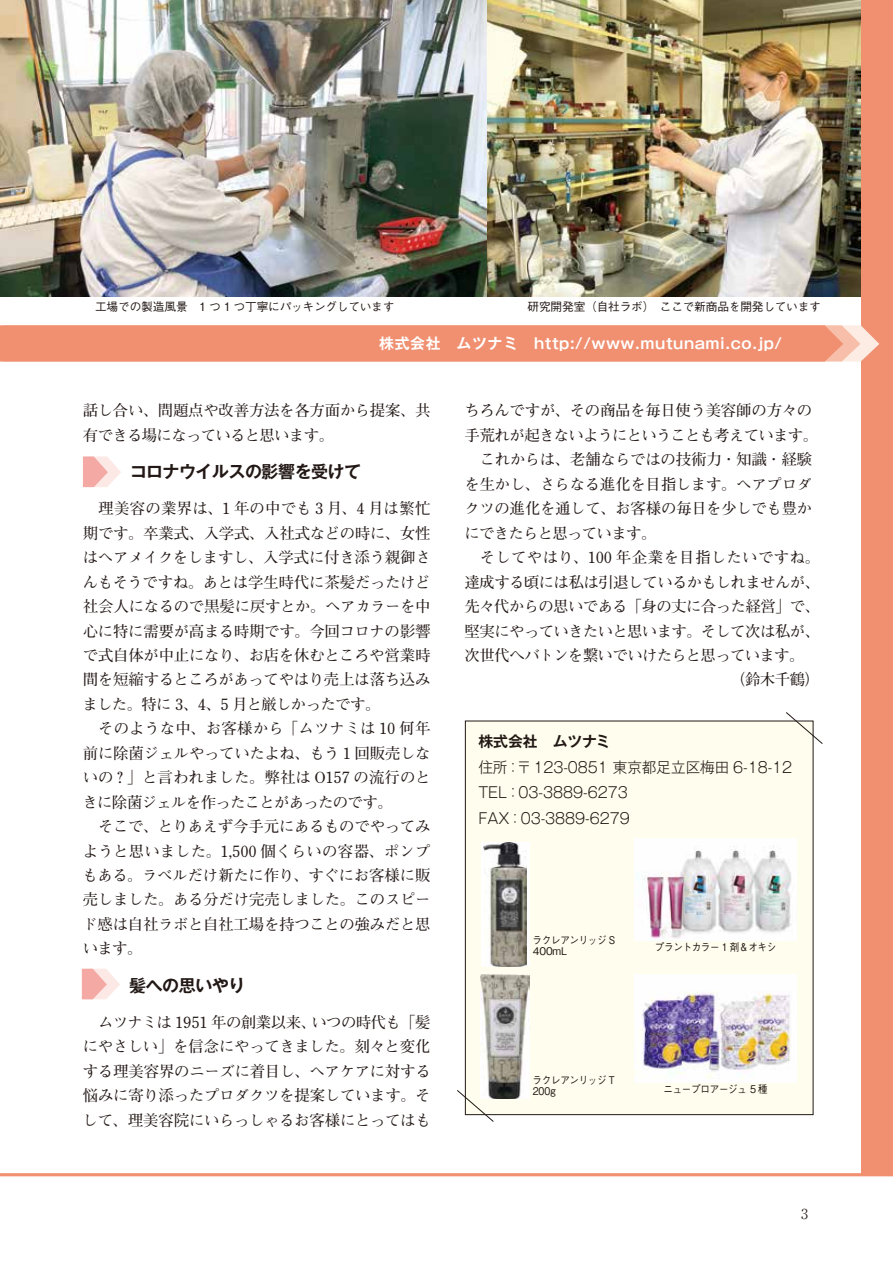
<style>
.page{position:relative;width:893px;height:1263px;background:#fff}
.page>*{position:absolute;margin:0;border:0;box-sizing:border-box;transform-origin:0 0}
.t1{font:700 16.95px "Gothic MB101 Pro De";letter-spacing:-.03em;color:#221815}
.t2{font:700 15.45px/24.5px "Futo Min A101 Pro";letter-spacing:-.025em;color:#221815;text-align:justify}
.t3{font:700 15.45px "Futo Min A101 Pro";letter-spacing:-.045em;color:#221815}
.t4{font:700 15.45px "Futo Min A101 Pro";letter-spacing:.025em;color:#221815}
.t5{font:300 14.85px/25.5px "Gothic MB101 Pro";color:#221815}
.t6{font:700 14.85px "Gothic MB101 Pro De";letter-spacing:.04em;color:#fff}
.t7{font:700 14.85px "Gothic MB101 Pro De";color:#221815}
.t8{font:300 13.8px "Ryumin Pro";color:#221815}
.t9{font:500 11.7px "Gothic BBB Pro";letter-spacing:-.015em;color:#221815}
.t10{font:500 10.65px/10.6px "Gothic BBB Pro";letter-spacing:-.02em;color:#221815;scale:.89 1}
</style>
<div class="page">
<hr style="left:0;top:1173px;width:893px;height:3px;background:#f09071">
<div style="left:465px;top:721px;width:348px;height:394px;background:#fffeee"></div>
<div style="left:465px;top:721px;width:348px;height:394px;border:1px solid #221815"></div>
<svg style="left:457px;top:1090px;width:37px;height:32px"></svg>
<svg style="left:786px;top:712px;width:37px;height:32px"></svg>
<div style="left:861px;top:0;width:32px;height:1176px;background:#f09071"></div>
<svg style="left:0;top:325px;width:879px;height:37px;background:#f09476"></svg>
<img style="left:0;top:0;width:861px;height:296px">
<svg style="left:83px;top:456px;width:38px;height:31px"></svg>
<svg style="left:82px;top:969px;width:38px;height:30px"></svg>
<div style="left:481px;top:842px;width:49px;height:124px;background:#fff"></div>
<img style="left:483px;top:842px;width:44px;height:124px">
<img style="left:480px;top:975px;width:50px;height:123px">
<img style="left:635px;top:839px;width:161px;height:102px">
<img style="left:635px;top:975px;width:161px;height:107px">
<p class="t9" style="left:95px;top:297px;width:301px">工場での製造風景　1 つ 1 つ丁寧にパッキングしています</p>
<p class="t9" style="left:527px;top:297px;width:295px">研究開発室（自社ラボ）　ここで新商品を開発しています</p>
<p class="t6" style="left:379px;top:331px;width:404px">株式会社　ムツナミ　http://www.mutunami.co.jp/</p>
<p class="t2" style="left:83px;top:397px;width:349px">話し合い、問題点や改善方法を各方面から提案、共有できる場になっていると思います。</p>
<p class="t1" style="left:130px;top:458px;width:233px">コロナウイルスの影響を受けて</p>
<p class="t2" style="left:83px;top:494px;width:350px;text-indent:16px">理美容の業界は、1 年の中でも 3 月、4 月は繁忙期です。卒業式、入学式、入社式などの時に、女性はヘアメイクをしますし、入学式に付き添う親御さんもそうですね。あとは学生時代に茶髪だったけど社会人になるので黒髪に戻すとか。ヘアカラーを中心に特に需要が高まる時期です。今回コロナの影響で式自体が中止になり、お店を休むところや営業時間を短縮するところがあってやはり売上は落ち込みました。特に 3、4、5 月と厳しかったです。</p>
<p class="t2" style="left:83px;top:714px;width:350px;text-indent:15px">そのような中、お客様から「ムツナミは 10 何年前に除菌ジェルやっていたよね、もう 1 回販売しないの？」と言われました。弊社は O157 の流行のときに除菌ジェルを作ったことがあったのです。</p>
<p class="t2" style="left:82px;top:812px;width:350px;text-indent:16px">そこで、とりあえず今手元にあるものでやってみようと思いました。1,500 個くらいの容器、ポンプもある。ラベルだけ新たに作り、すぐにお客様に販売しました。ある分だけ完売しました。このスピード感は自社ラボと自社工場を持つことの強みだと思います。</p>
<p class="t1" style="left:129px;top:971px;width:134px">髪への思いやり　</p>
<p class="t2" style="left:83px;top:1008px;width:350px;text-indent:16px">ムツナミは 1951 年の創業以来、いつの時代も「髪にやさしい」を信念にやってきました。刻々と変化する理美容界のニーズに着目し、ヘアケアに対する悩みに寄り添ったプロダクツを提案しています。そして、理美容院にいらっしゃるお客様にとってはも</p>
<p class="t2" style="left:464px;top:397px;width:349px">ちろんですが、その商品を毎日使う美容師の方々の</p>
<p class="t3" style="left:465px;top:423px;width:355px">手荒れが起きないようにということも考えています。</p>
<p class="t2" style="left:480px;top:445px;width:334px">これからは、老舗ならではの技術力・知識・経験</p>
<p class="t2" style="left:464px;top:470px;width:349px">を生かし、さらなる進化を目指します。ヘアプロダ</p>
<p class="t2" style="left:464px;top:494px;width:349px">クツの進化を通して、お客様の毎日を少しでも豊か</p>
<p class="t3" style="left:464px;top:521px;width:193px">にできたらと思っています。</p>
<p class="t4" style="left:480px;top:545px;width:342px">そしてやはり、100 年企業を目指したいですね。</p>
<p class="t2" style="left:465px;top:568px;width:357px">達成する頃には私は引退しているかもしれませんが、</p>
<p class="t2" style="left:465px;top:592px;width:357px">先々代からの思いである「身の丈に合った経営」で、</p>
<p class="t2" style="left:465px;top:617px;width:357px">堅実にやっていきたいと思います。そして次は私が、</p>
<p class="t3" style="left:465px;top:643px;width:342px">次世代へバトンを繋いでいけたらと思っています。</p>
<p class="t2" style="left:730px;top:665px;width:92px">（鈴木千鶴）</p>
<p class="t7" style="left:478px;top:729px;width:133px">株式会社　ムツナミ</p>
<p class="t5" style="left:478px;top:752px;width:315px">住所：〒123-0851 東京都足立区梅田 6-18-12<br>TEL：03-3889-6273<br>FAX：03-3889-6279</p>
<p class="t10" style="left:533px;top:934px;width:94px">ラクレアンリッジ S<br>400mL</p>
<p class="t10" style="left:655px;top:941px;width:138px">プラントカラー 1 剤＆オキシ</p>
<p class="t10" style="left:533px;top:1073px;width:94px">ラクレアンリッジ T<br>200g</p>
<p class="t10" style="left:663px;top:1082px;width:119px">ニュープロアージュ 5 種</p>
<p class="t8" style="left:801px;top:1203px;width:8px">3</p>
</div>
